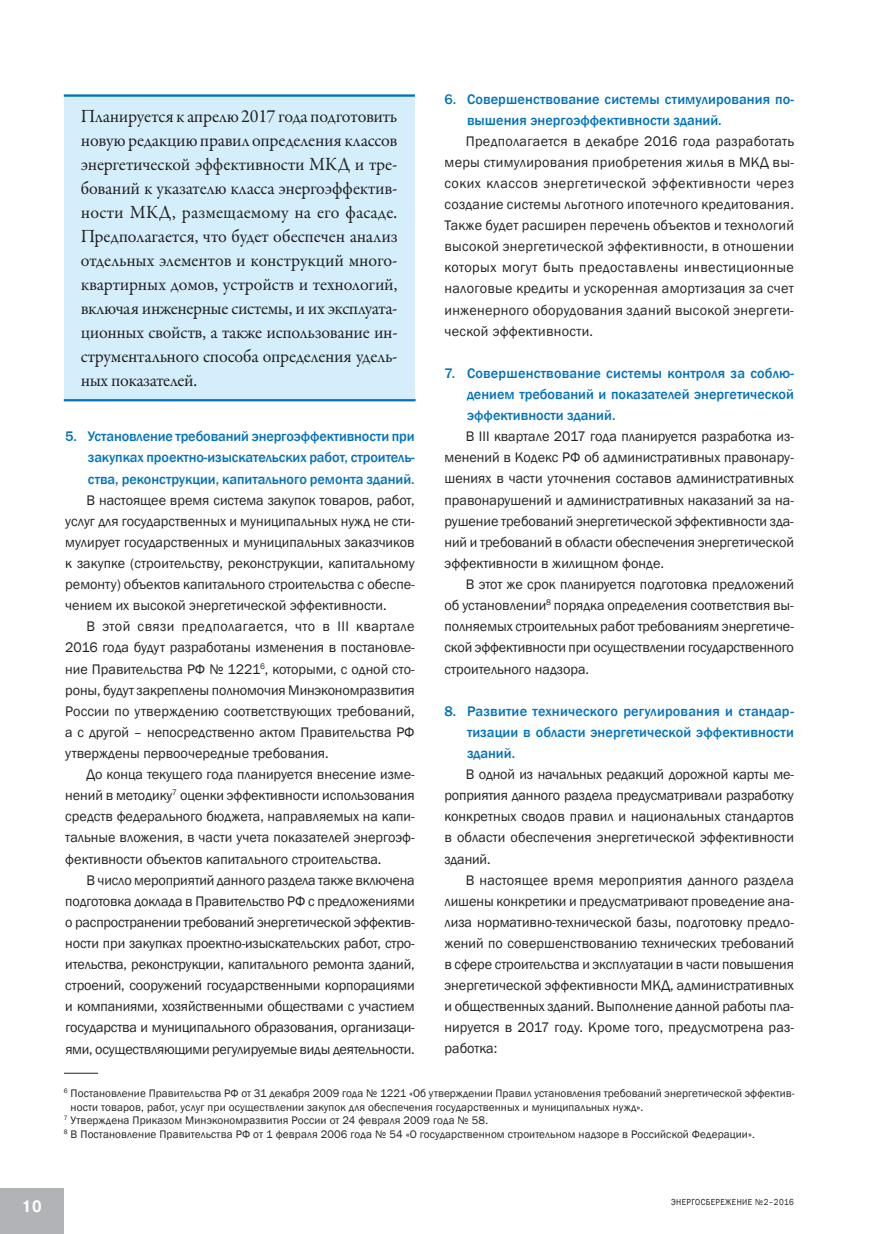
<style>
.page{position:relative;width:872px;height:1234px;background:#fff}
.page>*{position:absolute;margin:0;border:0;box-sizing:border-box;transform-origin:0 0}
.t1{font:18.75px/24px "Garamond Premr Pro";letter-spacing:-.02em;color:#231f20;text-align:justify;scale:.96 1}
.t2{font:700 16.5px "Pragmatica C";color:#fff;scale:.89 1}
.t3{font:14.25px/21.1px "Franklin Gothic";color:#231f20;text-align:justify}
.t4{font:500 14.25px/21.1px "Franklin Gothic";color:#0072bc;text-align:justify}
.t5{font:11.25px "Franklin Gothic";letter-spacing:.01em;color:#231f20}
.t6{font:9px "Franklin Gothic";letter-spacing:.05em;color:#231f20;scale:.89 1}
</style>
<div class="page">
<div style="left:0;top:1188px;width:64px;height:45px;background:#b2b3b7"></div>
<hr style="left:64px;top:1072px;width:34px;height:1px;background:#231f20">
<div style="left:64px;top:94px;width:350px;height:306px;background:#d4effb"></div>
<hr style="left:64px;top:94px;width:351px;height:3px;background:#0072bc">
<hr style="left:64px;top:399px;width:351px;height:2px;background:#0072bc">
<p class="t1" style="left:81px;top:105px;width:331px">Планируется к апрелю 2017 года подготовить новую редакцию правил определения классов энергетической эффективности МКД и тре&shy;бований к указателю класса энергоэффектив&shy;ности МКД, размещаемому на его фасаде.<br>Предполагается, что будет обеспечен анализ отдельных элементов и конструкций много&shy;квартирных домов, устройств и технологий, включая инженерные системы, и их эксплуата&shy;ционных свойств, а также использование ин&shy;струментального способа определения удель&shy;ных показателей.</p>
<p class="t4" style="left:88px;top:426px;width:328px;text-indent:-23px">5. Установление требований энергоэффективности при закупках проектно-изыскательских работ, строитель&shy;ства, реконструкции, капитального ремонта зданий.</p>
<p class="t3" style="left:65px;top:489px;width:351px;text-indent:21px">В настоящее время система закупок товаров, работ, услуг для государственных и муниципальных нужд не сти&shy;мулирует государственных и муниципальных заказчиков к закупке (строительству, реконструкции, капитальному ремонту) объектов капитального строительства с обеспе&shy;чением их высокой энергетической эффективности.</p>
<p class="t3" style="left:65px;top:616px;width:351px;text-indent:21px">В этой связи предполагается, что в III квартале 2016 года будут разработаны изменения в постановле&shy;ние Правительства РФ № 1221<sup>6</sup>, которыми, с одной сто&shy;роны, будут закреплены полномочия Минэкономразвития России по утверждению соответствующих требований, а с другой – непосредственно актом Правительства РФ утверждены первоочередные требования.</p>
<p class="t3" style="left:65px;top:763px;width:351px;text-indent:21px">До конца текущего года планируется внесение изме&shy;нений в методику<sup>7</sup> оценки эффективности использования средств федерального бюджета, направляемых на капи&shy;тальные вложения, в части учета показателей энергоэф&shy;фективности объектов капитального строительства.</p>
<p class="t3" style="left:65px;top:869px;width:351px;text-indent:21px">В число мероприятий данного раздела также включена подготовка доклада в Правительство РФ с предложениями о распространении требований энергетической эффектив&shy;ности при закупках проектно-изыскательских работ, стро&shy;ительства, реконструкции, капитального ремонта зданий, строений, сооружений государственными корпорациями и компаниями, хозяйственными обществами с участием государства и муниципального образования, организаци&shy;ями, осуществляющими регулируемые виды деятельности.</p>
<p class="t4" style="left:467px;top:88px;width:328px;text-indent:-23px">6. Совершенствование системы стимулирования по&shy;вышения энергоэффективности зданий.</p>
<p class="t3" style="left:444px;top:131px;width:351px;text-indent:21px">Предполагается в декабре 2016 года разработать меры стимулирования приобретения жилья в МКД вы&shy;соких классов энергетической эффективности через создание системы льготного ипотечного кредитования.<br>Также будет расширен перечень объектов и технологий высокой энергетической эффективности, в отношении которых могут быть предоставлены инвестиционные налоговые кредиты и ускоренная амортизация за счет инженерного оборудования зданий высокой энергети&shy;ческой эффективности.</p>
<p class="t4" style="left:467px;top:362px;width:328px;text-indent:-23px">7. Совершенствование системы контроля за соблю&shy;дением требований и показателей энергетической эффективности зданий.</p>
<p class="t3" style="left:444px;top:426px;width:351px;text-indent:21px">В III квартале 2017 года планируется разработка из&shy;менений в Кодекс РФ об административных правонару&shy;шениях в части уточнения составов административных правонарушений и административных наказаний за на&shy;рушение требований энергетической эффективности зда&shy;ний и требований в области обеспечения энергетической эффективности в жилищном фонде.</p>
<p class="t3" style="left:444px;top:574px;width:351px;text-indent:21px">В этот же срок планируется подготовка предложений об установлении<sup>8</sup> порядка определения соответствия вы&shy;полняемых строительных работ требованиям энергетиче&shy;ской эффективности при осуществлении государственного строительного надзора.</p>
<p class="t4" style="left:467px;top:700px;width:328px;text-indent:-22px">8. Развитие технического регулирования и стандар&shy;тизации в области энергетической эффективности зданий.</p>
<p class="t3" style="left:444px;top:764px;width:351px;text-indent:21px">В одной из начальных редакций дорожной карты ме&shy;роприятия данного раздела предусматривали разработку конкретных сводов правил и национальных стандартов в области обеспечения энергетической эффективности зданий.</p>
<p class="t3" style="left:444px;top:869px;width:351px;text-indent:21px">В настоящее время мероприятия данного раздела лишены конкретики и предусматривают проведение ана&shy;лиза нормативно-технической базы, подготовку предло&shy;жений по совершенствованию технических требований в сфере строительства и эксплуатации в части повышения энергетической эффективности МКД, административных и общественных зданий. Выполнение данной работы пла&shy;нируется в 2017 году. Кроме того, предусмотрена раз&shy;работка:</p>
<p class="t5" style="left:64px;top:1086px;width:732px"><sup>6</sup> Постановление Правительства РФ от 31 декабря 2009 года № 1221 «Об утверждении Правил установления требований энергетической эффектив-</p>
<p class="t5" style="left:71px;top:1099px;width:574px">ности товаров, работ, услуг при осуществлении закупок для обеспечения государственных и муниципальных нужд».</p>
<p class="t5" style="left:64px;top:1113px;width:426px"><sup>7</sup> Утверждена Приказом Минэкономразвития России от 24 февраля 2009 года № 58.</p>
<p class="t5" style="left:64px;top:1126px;width:692px"><sup>8</sup> В Постановление Правительства РФ от 1 февраля 2006 года № 54 «О государственном строительном надзоре в Российской Федерации».</p>
<p class="t2" style="left:22px;top:1196px;width:24px">10</p>
<p class="t6" style="left:671px;top:1196px;width:139px">ЭНЕРГОСБЕРЕЖЕНИЕ №2–2016</p>
</div>
